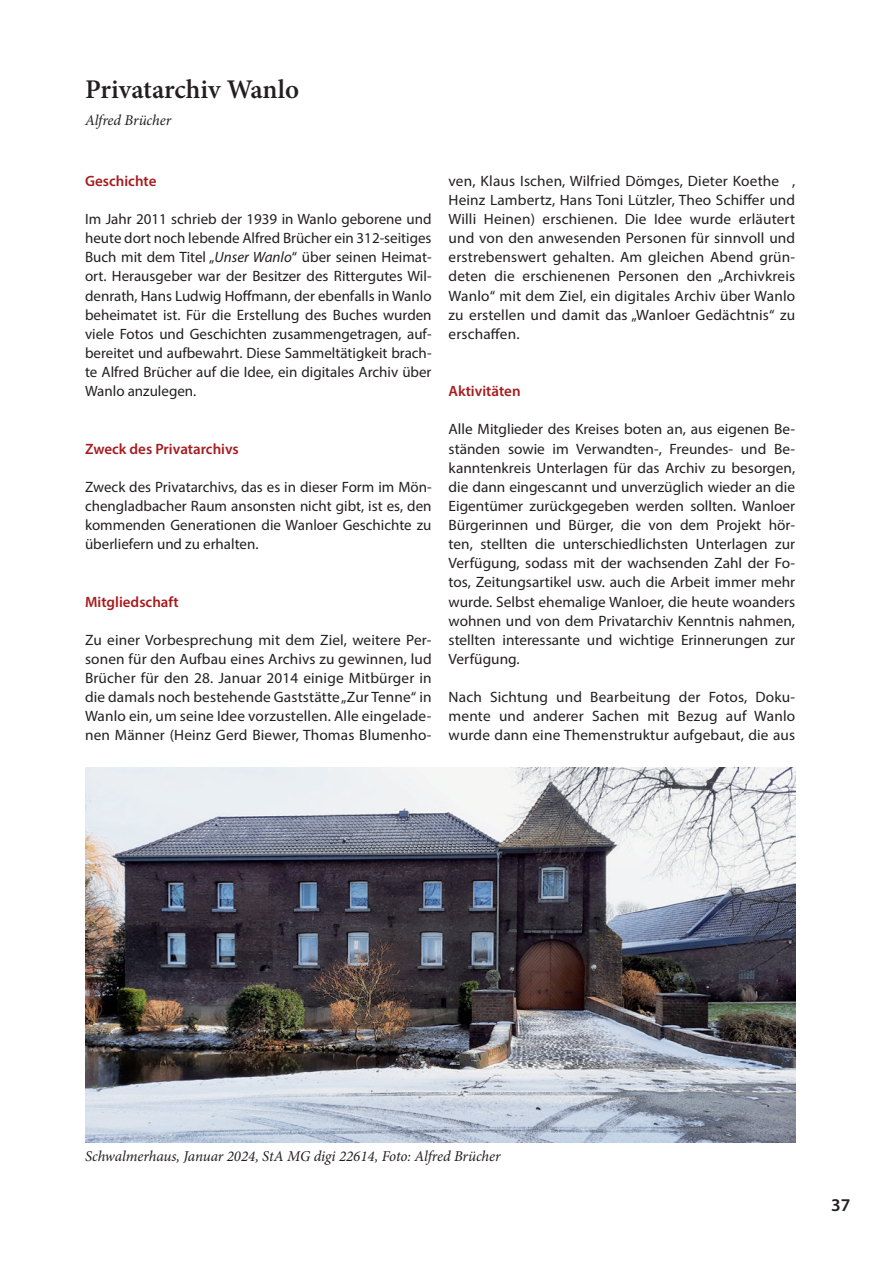
<style>
.page{position:relative;width:893px;height:1263px;background:#fff}
.page>*{position:absolute;margin:0;border:0;box-sizing:border-box;transform-origin:0 0}
.Ü_I{font:600 27px "Minion Pro";color:#231f20}
.t1{font:600 18px "Myriad Pro";color:#231f20}
.Fließtext{font:15px/19.2px "Myriad Pro";color:#231f20;text-align:justify}
.BU{font:italic 15px "Minion Pro";letter-spacing:-.01em;color:#231f20}
.Zw_Ü{font:600 15px "Myriad Pro";color:#a61c1f}
.Ü_II{font:italic 15px "Minion Pro";letter-spacing:-.005em;color:#231f20}
.s1{font-style:italic}
</style>
<div class="page">
<img style="left:85px;top:767px;width:710px;height:375px">
<p class="Ü_I" style="left:85px;top:71px;width:216px">Privatarchiv Wanlo</p>
<p class="Ü_II" style="left:85px;top:110px;width:88px">Alfred Brücher</p>
<p class="Zw_Ü" style="left:85px;top:171px;width:73px">Geschichte</p>
<p class="Fließtext" style="left:85px;top:209px;width:348px">Im Jahr 2011 schrieb der 1939 in Wanlo geborene und heute dort noch lebende Alfred Brücher ein 312-seitiges Buch mit dem Titel „<span class="s1">Unser Wanlo</span>“ über seinen Heimat&shy;ort. Herausgeber war der Besitzer des Rittergutes Wil&shy;denrath, Hans Ludwig Hoffmann, der ebenfalls in Wanlo beheimatet ist. Für die Erstellung des Buches wurden viele Fotos und Geschichten zusammengetragen, auf&shy;bereitet und aufbewahrt. Diese Sammeltätigkeit brach&shy;te Alfred Brücher auf die Idee, ein digitales Archiv über Wanlo anzulegen.</p>
<p class="Zw_Ü" style="left:85px;top:439px;width:155px">Zweck des Privatarchivs</p>
<p class="Fließtext" style="left:85px;top:477px;width:348px">Zweck des Privatarchivs, das es in dieser Form im Mön&shy;chengladbacher Raum ansonsten nicht gibt, ist es, den kommenden Generationen die Wanloer Geschichte zu überliefern und zu erhalten.</p>
<p class="Zw_Ü" style="left:85px;top:592px;width:95px">Mitgliedschaft</p>
<p class="Fließtext" style="left:85px;top:630px;width:348px">Zu einer Vorbesprechung mit dem Ziel, weitere Per&shy;sonen für den Aufbau eines Archivs zu gewinnen, lud Brücher für den 28. Januar 2014 einige Mitbürger in die damals noch bestehende Gaststätte „Zur Tenne“ in Wanlo ein, um seine Idee vorzustellen. Alle eingelade&shy;nen Männer (Heinz Gerd Biewer, Thomas Blumenho-</p>
<p class="Fließtext" style="left:449px;top:171px;width:348px">ven, Klaus Ischen, Wilfried Dömges, Dieter Koethe ϯ, Heinz Lambertz, Hans Toni Lützler, Theo Schiffer und Willi Heinen) erschienen. Die Idee wurde erläutert und von den anwesenden Personen für sinnvoll und erstrebenswert gehalten. Am gleichen Abend grün&shy;deten die erschienenen Personen den „Archivkreis Wanlo“ mit dem Ziel, ein digitales Archiv über Wanlo zu erstellen und damit das „Wanloer Gedächtnis“ zu erschaffen.</p>
<p class="Zw_Ü" style="left:449px;top:382px;width:73px">Aktivitäten</p>
<p class="Fließtext" style="left:449px;top:420px;width:348px">Alle Mitglieder des Kreises boten an, aus eigenen Be&shy;ständen sowie im Verwandten-, Freundes- und Be&shy;kanntenkreis Unterlagen für das Archiv zu besorgen, die dann eingescannt und unverzüglich wieder an die Eigentümer zurückgegeben werden sollten. Wanloer Bürgerinnen und Bürger, die von dem Projekt hör&shy;ten, stellten die unterschiedlichsten Unterlagen zur Verfügung, sodass mit der wachsenden Zahl der Fo&shy;tos, Zeitungsartikel usw. auch die Arbeit immer mehr wurde. Selbst ehemalige Wanloer, die heute woanders wohnen und von dem Privatarchiv Kenntnis nahmen, stellten interessante und wichtige Erinnerungen zur Verfügung.</p>
<p class="Fließtext" style="left:449px;top:687px;width:348px">Nach Sichtung und Bearbeitung der Fotos, Doku&shy;mente und anderer Sachen mit Bezug auf Wanlo wurde dann eine Themenstruktur aufgebaut, die aus</p>
<p class="BU" style="left:85px;top:1146px;width:417px">Schwalmerhaus, Januar 2024, StA MG digi 22614, Foto: Alfred Brücher</p>
<p class="t1" style="left:831px;top:1194px;width:21px">37</p>
</div>
